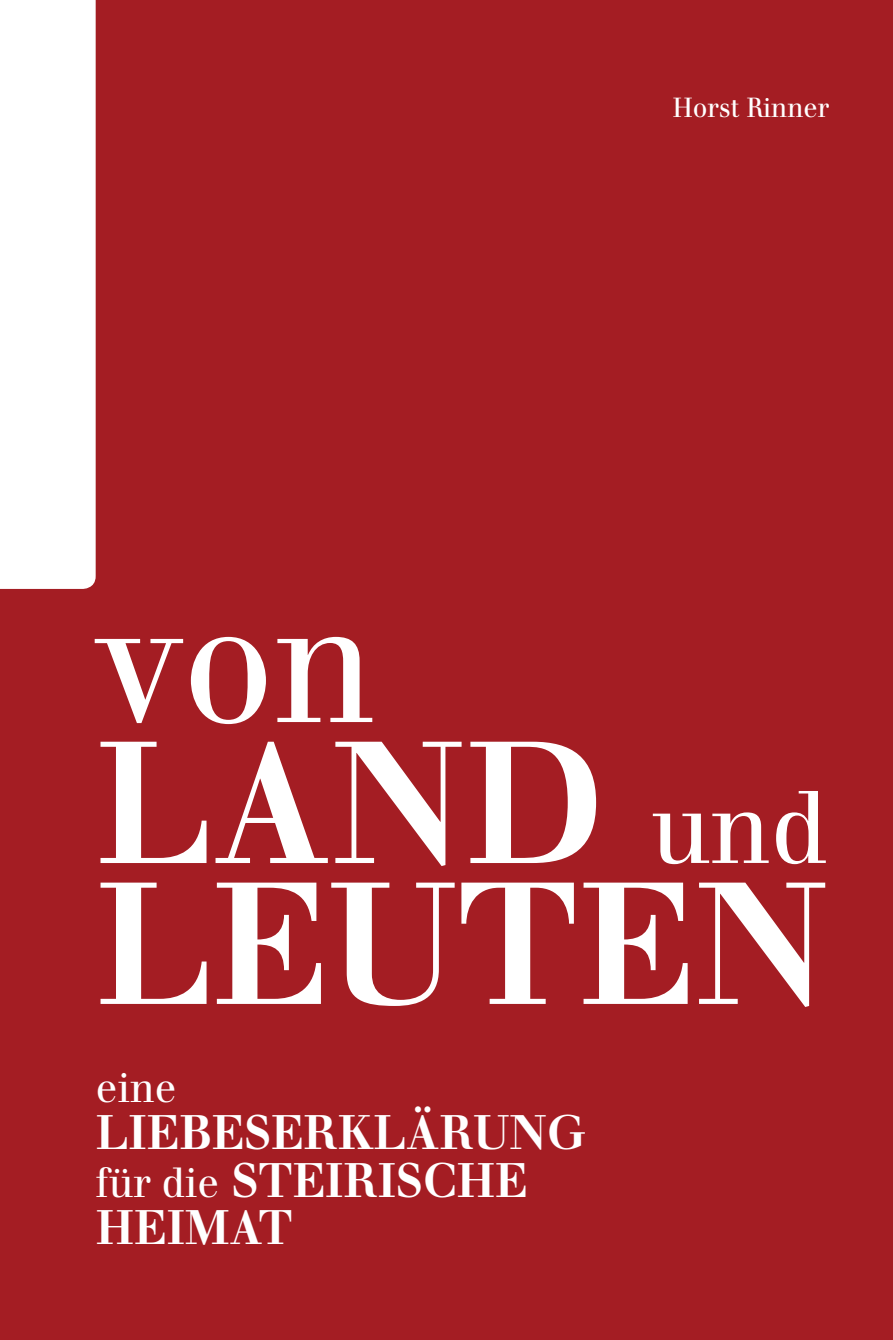
<style>
.page{position:relative;width:893px;height:1340px;background:#fff}
.page>*{position:absolute;margin:0;border:0;box-sizing:border-box;transform-origin:0 0}
.t1{font:700 169.65px/140.8px "Walbaum";color:#fff;scale:.95 1}
.t2{font:700 47.48px/47.5px "Walbaum";color:#fff;scale:.95 1}
.t3{font:41.18px "Walbaum";color:#fff;scale:.95 1}
.t4{font:27px "Walbaum";color:#fff;scale:.95 1}
.s1{font-weight:400}
.s2{font-weight:400;font-size:100.58px}
.s3{font-weight:400;font-size:41.18px}
</style>
<div class="page">
<div style="left:0;top:0;width:893px;height:1339px;background:#a41d23"></div>
<div style="left:0;top:0;width:96px;height:589px;background:#fff"></div>
<p class="t4" style="left:673px;top:91px;width:166px">Horst Rinner</p>
<h1 class="t1" style="left:96px;top:592px;width:774px"><span class="s1">von<br></span>LAND <span class="s2">und<br></span>LEUTEN</h1>
<p class="t3" style="left:96px;top:1062px;width:86px">eine</p>
<p class="t2" style="left:96px;top:1109px;width:517px">LIEBESERKLÄRUNG <span class="s3">für die</span> STEIRISCHE<br>HEIMAT</p>
</div>
